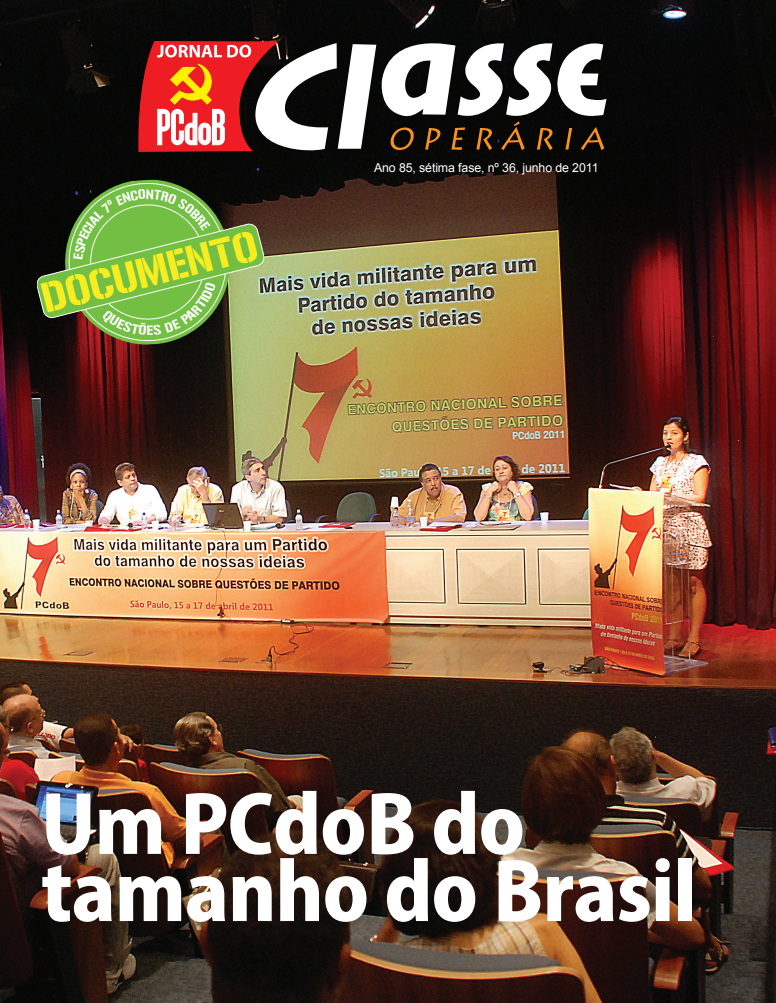
<style>
.page{position:relative;width:776px;height:1003px;background:#fff}
.page>*{position:absolute;margin:0;border:0;box-sizing:border-box;transform-origin:0 0}
.t1{font:800 78.1px/67.1px "Koz Go Pr 6 N";letter-spacing:-.01em;color:#fff}
.t2{font:37.2px "Gunplay";color:#f7ee22}
.t3{font:12.4px "Arial";letter-spacing:-.01em;color:#fff}
</style>
<div class="page">
<img style="left:0;top:0;width:775px;height:1002px">
<svg style="left:136px;top:30px;width:470px;height:123px"></svg>
<svg style="left:35px;top:174px;width:230px;height:176px"></svg>
<h2 class="t2" style="left:37px;top:278px;width:222px;rotate:-14deg">DOCUMENTO</h2>
<p class="t3" style="left:374px;top:159px;width:226px">Ano 85, sétima fase, nº 36, junho de 2011</p>
<h1 class="t1" style="left:41px;top:793px;width:657px">Um PCdoB do tamanho do Brasil</h1>
</div>
